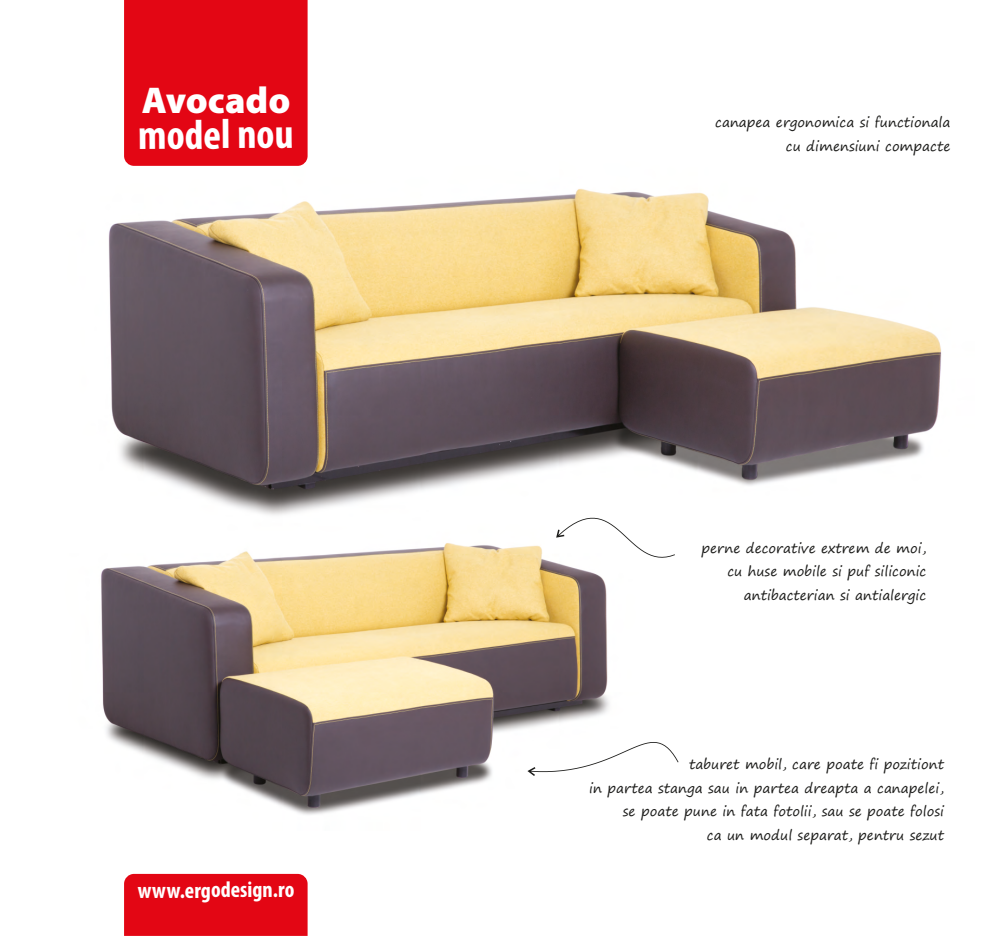
<style>
.page{position:relative;width:1000px;height:936px;background:#fff}
.page>*{position:absolute;margin:0;border:0;box-sizing:border-box;transform-origin:0 0}
.t1{font:700 condensed 42px "Myriad Pro";letter-spacing:-.005em;color:#fff}
.t2{font:900 37.35px "Myriad Pro";color:#fff}
.t3{font:700 condensed 22.5px "Myriad Pro";letter-spacing:-.005em;color:#fff}
.t4{font:13.5px/23.5px "Segoe Print";color:#1d1d1b;text-align:right}
</style>
<div class="page">
<img style="left:101px;top:0;width:841px;height:935px">
<div style="left:124px;top:0;width:183px;height:166px;background:#e30614"></div>
<svg style="left:556px;top:518px;width:118px;height:39px"></svg>
<svg style="left:527px;top:742px;width:151px;height:34px"></svg>
<div style="left:124px;top:873px;width:183px;height:62px;background:#e30614"></div>
<h2 class="t2" style="left:142px;top:85px;width:150px">Avocado</h2>
<h1 class="t1" style="left:138px;top:117px;width:157px">model nou</h1>
<h3 class="t3" style="left:138px;top:880px;width:158px">www.ergodesign.ro</h3>
<p class="t4" style="left:715px;top:112px;width:237px">canapea ergonomica si functionala cu dimensiuni compacte</p>
<p class="t4" style="left:701px;top:537px;width:226px">perne decorative extrem de moi, cu huse mobile si puf siliconic antibacterian si antialergic</p>
<p class="t4" style="left:589px;top:753px;width:356px">taburet mobil, care poate fi pozitiont<br>in partea stanga sau in partea dreapta a canapelei, se poate pune in fata fotolii, sau se poate folosi<br>ca un modul separat, pentru sezut</p>
</div>
